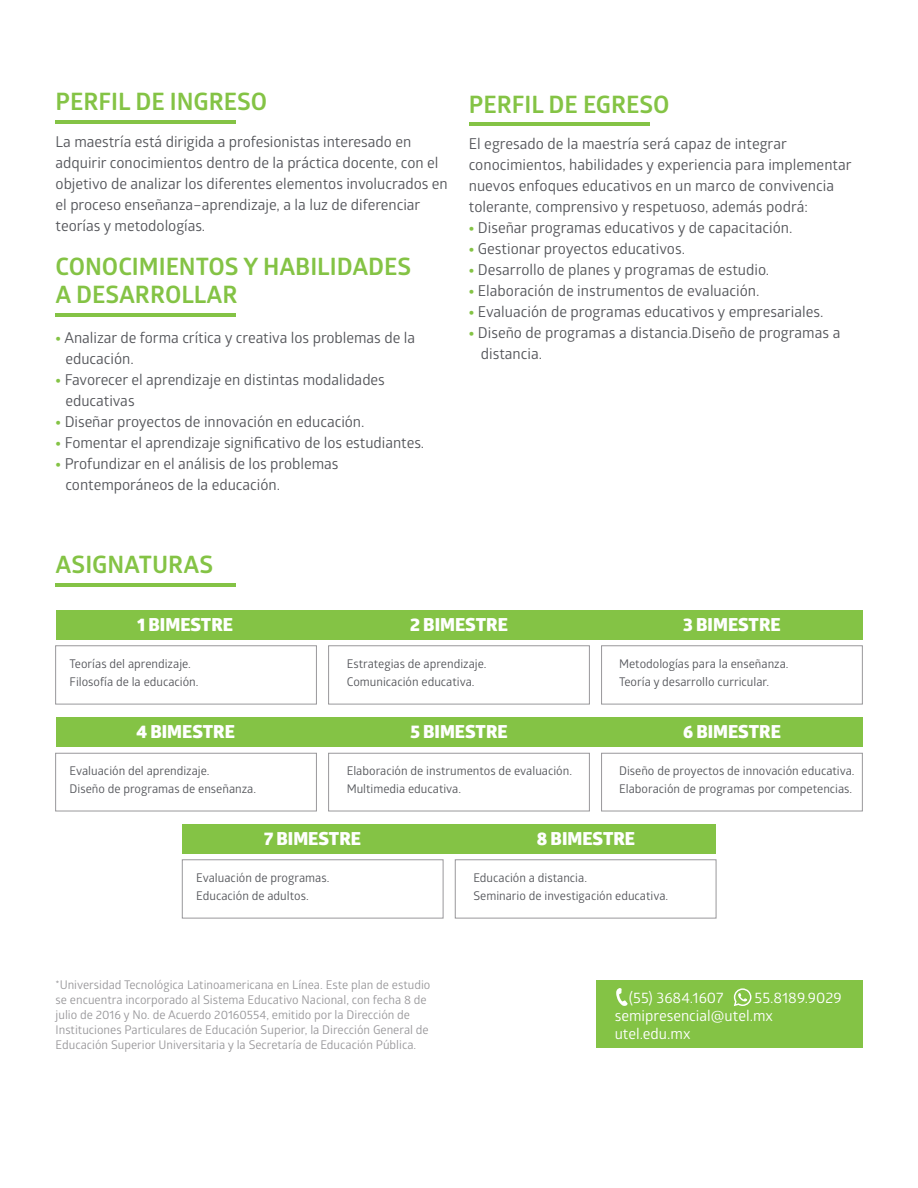
<style>
.page{position:relative;width:918px;height:1188px;background:#fff}
.page>*{position:absolute;margin:0;border:0;box-sizing:border-box;transform-origin:0 0}
.t1{font:700 24px/28.8px "Glober";color:#84c345}
.t2{font:800 18px "Glober";color:#fff}
.t3{font:15px/21px "Glober";letter-spacing:-.005em;color:#54555a}
.t4{font:15px/18px "Glober";color:#fff}
.t5{font:12px/17.5px "Glober";color:#54555a}
.t6{font:12px/15px "Glober";color:#99989b}
.s1{font-weight:800;color:#84c345}
</style>
<div class="page">
<hr style="left:56px;top:120px;width:180px;height:3px;background:#84c345">
<hr style="left:469px;top:123px;width:180px;height:3px;background:#84c345">
<hr style="left:56px;top:313px;width:180px;height:4px;background:#84c345">
<hr style="left:56px;top:583px;width:180px;height:4px;background:#84c345">
<div style="left:55px;top:645px;width:262px;height:59px;border:1px solid #99989b"></div>
<div style="left:328px;top:645px;width:262px;height:59px;border:1px solid #99989b"></div>
<div style="left:601px;top:645px;width:262px;height:59px;border:1px solid #99989b"></div>
<div style="left:55px;top:753px;width:262px;height:58px;border:1px solid #99989b"></div>
<div style="left:328px;top:753px;width:262px;height:58px;border:1px solid #99989b"></div>
<div style="left:601px;top:753px;width:262px;height:58px;border:1px solid #99989b"></div>
<div style="left:56px;top:610px;width:806px;height:30px;background:#84c345"></div>
<div style="left:182px;top:859px;width:261px;height:59px;border:1px solid #99989b"></div>
<div style="left:455px;top:859px;width:261px;height:59px;border:1px solid #99989b"></div>
<div style="left:182px;top:824px;width:534px;height:30px;background:#84c345"></div>
<div style="left:56px;top:717px;width:806px;height:30px;background:#84c345"></div>
<div style="left:596px;top:980px;width:266px;height:67px;background:#84c345"></div>
<svg style="left:734px;top:988px;width:17px;height:18px"></svg>
<svg style="left:616px;top:988px;width:12px;height:18px"></svg>
<h1 class="t1" style="left:56px;top:86px;width:213px">PERFIL DE INGRESO</h1>
<p class="t3" style="left:56px;top:130px;width:394px">La maestría está dirigida a profesionistas interesado en adquirir conocimientos dentro de la práctica docente, con el objetivo de analizar los diferentes elementos involucrados en el proceso enseñanza–aprendizaje, a la luz de diferenciar teorías y metodologías.</p>
<h1 class="t1" style="left:56px;top:251px;width:357px">CONOCIMIENTOS Y HABILIDADES<br>A DESARROLLAR</h1>
<p class="t3" style="left:66px;top:326px;width:351px;text-indent:-10px"><span class="s1">•</span> Analizar de forma crítica y creativa los problemas de la educación.</p>
<p class="t3" style="left:66px;top:368px;width:321px;text-indent:-10px"><span class="s1">•</span> Favorecer el aprendizaje en distintas modalidades educativas</p>
<p class="t3" style="left:56px;top:410px;width:310px"><span class="s1">•</span> Diseñar proyectos de innovación en educación.</p>
<p class="t3" style="left:56px;top:431px;width:370px"><span class="s1">•</span> Fomentar el aprendizaje significativo de los estudiantes.</p>
<p class="t3" style="left:66px;top:452px;width:275px;text-indent:-10px"><span class="s1">•</span> Profundizar en el análisis de los problemas contemporáneos de la educación.</p>
<h1 class="t1" style="left:469px;top:89px;width:202px">PERFIL DE EGRESO</h1>
<p class="t3" style="left:469px;top:133px;width:384px">El egresado de la maestría será capaz de integrar conocimientos, habilidades y experiencia para implementar nuevos enfoques educativos en un marco de convivencia tolerante, comprensivo y respetuoso, además podrá:</p>
<p class="t3" style="left:469px;top:217px;width:325px"><span class="s1">•</span> Diseñar programas educativos y de capacitación.</p>
<p class="t3" style="left:469px;top:238px;width:218px"><span class="s1">•</span> Gestionar proyectos educativos.</p>
<p class="t3" style="left:469px;top:259px;width:302px"><span class="s1">•</span> Desarrollo de planes y programas de estudio.</p>
<p class="t3" style="left:469px;top:280px;width:292px"><span class="s1">•</span> Elaboración de instrumentos de evaluación.</p>
<p class="t3" style="left:469px;top:301px;width:356px"><span class="s1">•</span> Evaluación de programas educativos y empresariales.</p>
<p class="t3" style="left:481px;top:322px;width:361px;text-indent:-12px"><span class="s1">•</span> Diseño de programas a distancia.Diseño de programas a distancia.</p>
<h1 class="t1" style="left:56px;top:550px;width:159px">ASIGNATURAS</h1>
<p class="t2" style="left:137px;top:611px;width:97px">1 BIMESTRE</p>
<p class="t2" style="left:410px;top:611px;width:99px">2 BIMESTRE</p>
<p class="t2" style="left:683px;top:611px;width:99px">3 BIMESTRE</p>
<p class="t5" style="left:70px;top:655px;width:130px">Teorías del aprendizaje.<br>Filosofía de la educación.</p>
<p class="t5" style="left:347px;top:655px;width:141px">Estrategias de aprendizaje.<br>Comunicación educativa.</p>
<p class="t5" style="left:619px;top:655px;width:171px">Metodologías para la enseñanza.<br>Teoría y desarrollo curricular.</p>
<p class="t2" style="left:136px;top:718px;width:100px">4 BIMESTRE</p>
<p class="t2" style="left:410px;top:718px;width:99px">5 BIMESTRE</p>
<p class="t2" style="left:683px;top:718px;width:99px">6 BIMESTRE</p>
<p class="t5" style="left:70px;top:762px;width:188px">Evaluación del aprendizaje.<br>Diseño de programas de enseñanza.</p>
<p class="t5" style="left:347px;top:762px;width:227px">Elaboración de instrumentos de evaluación.<br>Multimedia educativa.</p>
<p class="t5" style="left:619px;top:762px;width:237px">Diseño de proyectos de innovación educativa.<br>Elaboración de programas por competencias.</p>
<p class="t2" style="left:264px;top:825px;width:98px">7 BIMESTRE</p>
<p class="t2" style="left:537px;top:825px;width:100px">8 BIMESTRE</p>
<p class="t5" style="left:196px;top:869px;width:135px">Evaluación de programas.<br>Educación de adultos.</p>
<p class="t5" style="left:473px;top:869px;width:196px">Educación a distancia.<br>Seminario de investigación educativa.</p>
<p class="t6" style="left:56px;top:977px;width:376px">*Universidad Tecnológica Latinoamericana en Línea. Este plan de estudio se encuentra incorporado al Sistema Educativo Nacional, con fecha 8 de julio de 2016 y No. de Acuerdo 20160554, emitido por la Dirección de Instituciones Particulares de Educación Superior, la Dirección General de Educación Superior Universitaria y la Secretaría de Educación Pública.</p>
<p class="t4" style="left:615px;top:988px;width:160px;text-indent:14px">(55) 3684.1607 semipresencial@utel.mx utel.edu.mx</p>
<p class="t4" style="left:755px;top:988px;width:89px">55.8189.9029</p>
</div>
